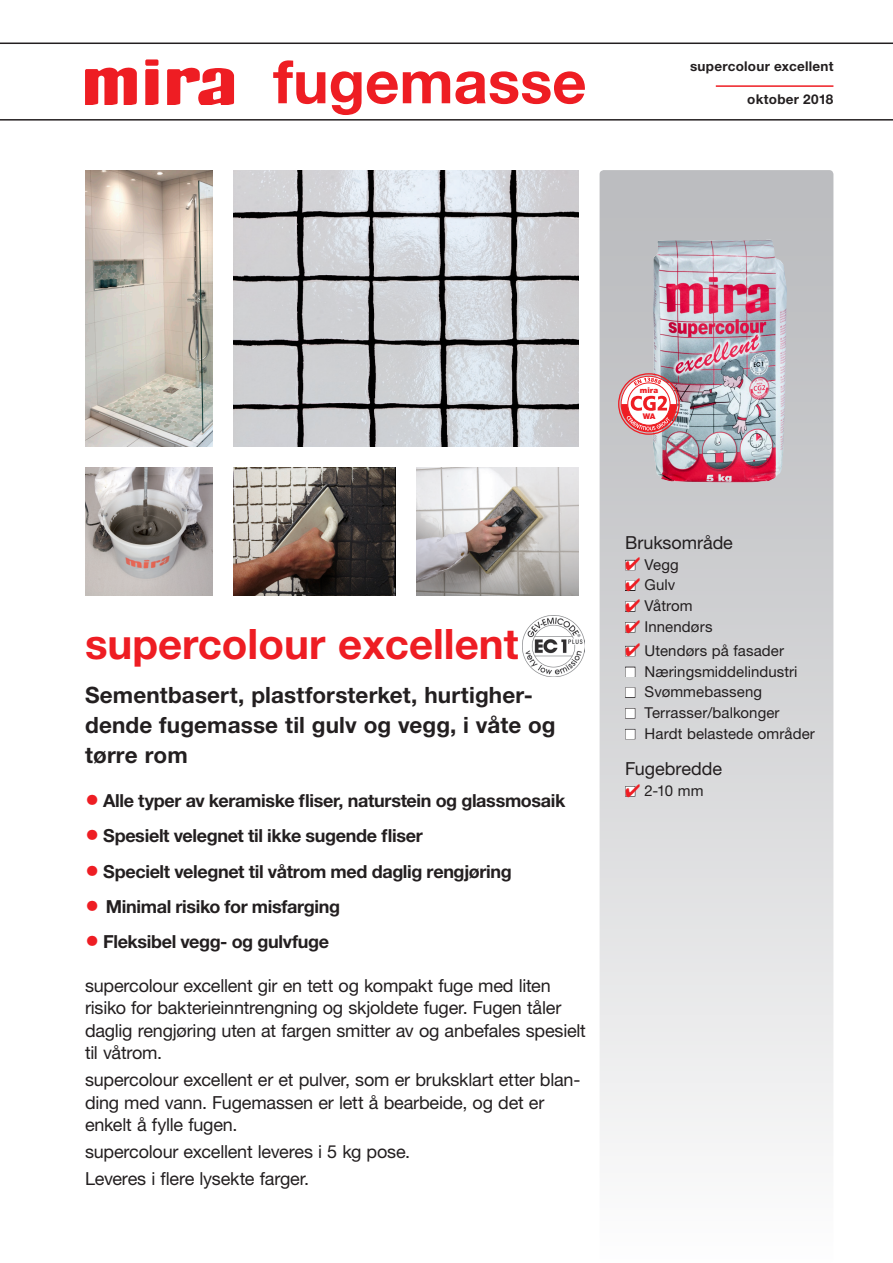
<style>
.page{position:relative;width:893px;height:1263px;background:#fff}
.page>*{position:absolute;margin:0;border:0;box-sizing:border-box;transform-origin:0 0}
.TYPE_OVERSKRIFT{font:700 60px "Helvetica Neue";color:#ee1d23}
.over{font:700 42px "Helvetica Neue";color:#ee1d23}
.TEKST_UNDER_BILLEDE{font:700 22.5px/30px "Helvetica Neue";letter-spacing:.005em;color:#231f20}
.BRØD_side_1{font:18px/22.5px "Helvetica Neue";letter-spacing:-.015em;color:#231f20}
.DOTPUNKTER{font:700 18px "Helvetica Neue";letter-spacing:-.02em;color:#231f20}
.BRØD_OVERSKRIFT{font:18px "Helvetica Neue";color:#231f20}
.PUNKTER_TIL_HØJRE{font:15px "Helvetica Neue";letter-spacing:.005em;color:#231f20}
.BRØD{font:700 13.5px "Helvetica Neue";letter-spacing:.02em;color:#231f20}
.t1{font:900 7.8px "Helvetica Neue";color:#ee1d23}
.s1{font-size:28.5px;color:#ee1d23}
.s2{color:#fff}
</style>
<div class="page">
<div style="left:600px;top:170px;width:233px;height:1093px;background:linear-gradient(to bottom,#b5b6ba,#fafafa);border-radius:4px"></div>
<hr style="left:0;top:119px;width:893px;height:2px;background:#231f20">
<hr style="left:0;top:43px;width:893px;height:1px;background:#231f20">
<svg style="left:145px;top:69px;width:13px;height:36px"></svg>
<div style="left:145px;top:59px;width:13px;height:7px;background:#ee1d23;border-radius:2px"></div>
<svg style="left:85px;top:67px;width:52px;height:38px"></svg>
<svg style="left:167px;top:67px;width:67px;height:38px"></svg>
<img style="left:85px;top:468px;width:128px;height:127px">
<img style="left:85px;top:170px;width:128px;height:276px">
<img style="left:234px;top:170px;width:344px;height:276px">
<div style="left:625px;top:560px;width:10px;height:10px;border:1px solid #231f20"></div>
<div style="left:625px;top:581px;width:10px;height:10px;border:1px solid #231f20"></div>
<div style="left:625px;top:601px;width:10px;height:11px;border:1px solid #231f20"></div>
<div style="left:625px;top:622px;width:10px;height:10px;border:1px solid #231f20"></div>
<div style="left:625px;top:646px;width:10px;height:10px;border:1px solid #231f20"></div>
<div style="left:625px;top:667px;width:10px;height:10px;border:1px solid #231f20"></div>
<div style="left:625px;top:687px;width:10px;height:11px;border:1px solid #231f20"></div>
<div style="left:625px;top:708px;width:10px;height:10px;border:1px solid #231f20"></div>
<div style="left:625px;top:729px;width:10px;height:10px;border:1px solid #231f20"></div>
<div style="left:625px;top:786px;width:10px;height:10px;border:1px solid #231f20"></div>
<img style="left:417px;top:468px;width:161px;height:127px">
<hr style="left:716px;top:85px;width:117px;height:2px;background:#ee1d23">
<img style="left:523px;top:615px;width:61px;height:62px">
<img style="left:234px;top:468px;width:161px;height:127px">
<img style="left:652px;top:240px;width:135px;height:243px">
<div style="left:618px;top:373px;width:62px;height:62px;border:1px solid #ee1d23;border-radius:50%"></div>
<svg style="left:621px;top:376px;width:56px;height:56px"></svg>
<svg style="left:626px;top:578px;width:14px;height:13px"></svg>
<svg style="left:626px;top:557px;width:14px;height:14px"></svg>
<svg style="left:626px;top:620px;width:14px;height:13px"></svg>
<svg style="left:626px;top:644px;width:14px;height:13px"></svg>
<svg style="left:626px;top:599px;width:14px;height:13px"></svg>
<svg style="left:626px;top:784px;width:14px;height:13px"></svg>
<p class="TYPE_OVERSKRIFT" style="left:273px;top:45px;width:315px">fugemasse</p>
<p class="BRØD" style="left:690px;top:58px;width:145px">supercolour excellent</p>
<p class="BRØD" style="left:747px;top:90px;width:88px">oktober 2018</p>
<p class="t1" style="left:640px;top:386px;width:20px">mira</p>
<p class="t1" style="left:643px;top:411px;width:14px">WA</p>
<p class="over" style="left:85px;top:618px;width:435px">supercolour excellent</p>
<p class="TEKST_UNDER_BILLEDE" style="left:85px;top:680px;width:472px">Sementbasert, plastforsterket, hurtigher&shy;dende fugemasse til gulv og vegg, i våte og tørre rom</p>
<p class="DOTPUNKTER" style="left:85px;top:789px;width:482px"><span class="s1">•</span> Alle typer av keramiske fliser, naturstein og glassmosaik</p>
<p class="DOTPUNKTER" style="left:85px;top:825px;width:339px"><span class="s1">•</span> Spesielt velegnet til ikke sugende fliser</p>
<p class="DOTPUNKTER" style="left:85px;top:860px;width:428px"><span class="s1">•</span> Specielt velegnet til våtrom med daglig rengjøring</p>
<p class="DOTPUNKTER" style="left:85px;top:895px;width:257px"><span class="s1">•</span> Minimal risiko for misfarging</p>
<p class="DOTPUNKTER" style="left:85px;top:930px;width:246px"><span class="s1">•</span> Fleksibel vegg- og gulvfuge</p>
<p class="BRØD_side_1" style="left:85px;top:974px;width:502px">supercolour excellent gir en tett og kompakt fuge med liten risiko for bakterieinntrengning og skjoldete fuger. Fugen tåler daglig rengjøring uten at fargen smitter av og anbefales spesielt til våtrom.</p>
<p class="BRØD_side_1" style="left:85px;top:1068px;width:497px">supercolour excellent er et pulver, som er bruksklart etter blan&shy;ding med vann. Fugemassen er lett å bearbeide, og det er enkelt å fylle fugen.</p>
<p class="BRØD_side_1" style="left:85px;top:1140px;width:327px">supercolour excellent leveres i 5 kg pose.</p>
<p class="BRØD_side_1" style="left:85px;top:1167px;width:226px">Leveres i flere lysekte farger.</p>
<p class="BRØD_OVERSKRIFT" style="left:625px;top:532px;width:109px">Bruksområde</p>
<p class="PUNKTER_TIL_HØJRE" style="left:625px;top:555px;width:55px"><span class="s2">■</span> Vegg</p>
<p class="PUNKTER_TIL_HØJRE" style="left:625px;top:576px;width:52px"><span class="s2">■</span> Gulv</p>
<p class="PUNKTER_TIL_HØJRE" style="left:625px;top:597px;width:69px"><span class="s2">■</span> Våtrom</p>
<p class="PUNKTER_TIL_HØJRE" style="left:625px;top:618px;width:89px"><span class="s2">■</span> Innendørs</p>
<p class="PUNKTER_TIL_HØJRE" style="left:625px;top:641px;width:160px"><span class="s2">■</span> Utendørs på fasader</p>
<p class="PUNKTER_TIL_HØJRE" style="left:625px;top:662px;width:174px"><span class="s2">■</span> Næringsmiddelindustri</p>
<p class="PUNKTER_TIL_HØJRE" style="left:625px;top:683px;width:138px"><span class="s2">■</span> Svømmebasseng</p>
<p class="PUNKTER_TIL_HØJRE" style="left:625px;top:704px;width:156px"><span class="s2">■</span> Terrasser/balkonger</p>
<p class="PUNKTER_TIL_HØJRE" style="left:625px;top:724px;width:191px"><span class="s2">■</span> Hardt belastede områder</p>
<p class="BRØD_OVERSKRIFT" style="left:625px;top:758px;width:98px">Fugebredde</p>
<p class="PUNKTER_TIL_HØJRE" style="left:625px;top:782px;width:80px"><span class="s2">■</span> 2-10 mm</p>
</div>
